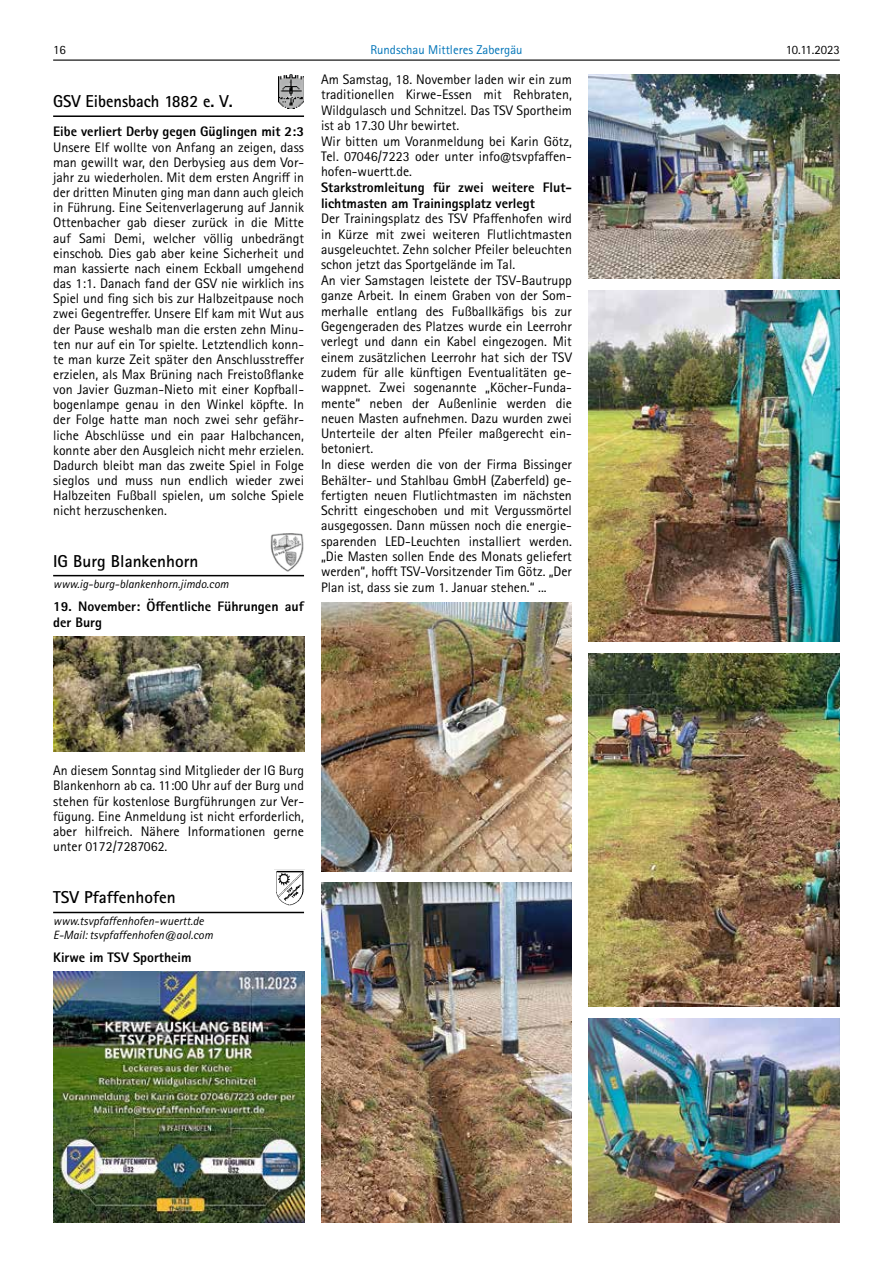
<style>
.page{position:relative;width:893px;height:1263px;background:#fff}
.page>*{position:absolute;margin:0;border:0;box-sizing:border-box;transform-origin:0 0}
.t1{font:700 17.25px "Agfa Rotis Sans Serif";color:#000}
.t2{font:700 17.25px "Agfa Rotis Sans Serif";color:#000;scale:.96 1}
.t3{font:13.8px/15.1px "Rotis Sans Serif W1 G";color:#000;text-align:justify}
.t4{font:800 13.8px/15.3px "Rotis Sans Serif W1 G";color:#000}
.t5{font:12.75px "Rotis Sans Serif W1 G";color:#0074b8}
.t6{font:12.75px "Rotis Sans Serif W1 G";letter-spacing:-.01em;color:#000}
.t7{font:italic 12px/13.5px "Agfa Rotis Sans Serif";color:#000}
</style>
<div class="page">
<hr style="left:53px;top:60px;width:787px;height:1px;background:#000">
<hr style="left:53px;top:115px;width:251px;height:2px;background:#000">
<img style="left:279px;top:75px;width:24px;height:34px">
<hr style="left:53px;top:575px;width:251px;height:1px;background:#000">
<img style="left:270px;top:534px;width:34px;height:38px">
<img style="left:53px;top:637px;width:251px;height:114px">
<hr style="left:53px;top:912px;width:251px;height:1px;background:#000">
<img style="left:276px;top:870px;width:28px;height:36px">
<img style="left:53px;top:972px;width:251px;height:250px">
<img style="left:321px;top:602px;width:251px;height:270px">
<img style="left:321px;top:882px;width:251px;height:340px">
<img style="left:589px;top:74px;width:251px;height:205px">
<img style="left:589px;top:290px;width:251px;height:352px">
<img style="left:589px;top:653px;width:251px;height:353px">
<img style="left:589px;top:1018px;width:251px;height:204px">
<p class="t6" style="left:53px;top:42px;width:14px">16</p>
<p class="t5" style="left:370px;top:42px;width:154px">Rundschau Mittleres Zabergäu</p>
<p class="t6" style="left:786px;top:42px;width:56px">10.11.2023</p>
<p class="t2" style="left:53px;top:90px;width:189px">GSV Eibensbach 1882 e. V.</p>
<p class="t4" style="left:53px;top:124px;width:252px">Eibe verliert Derby gegen Güglingen mit 2:3</p>
<p class="t3" style="left:53px;top:140px;width:252px">Unsere Elf wollte von Anfang an zeigen, dass man gewillt war, den Derbysieg aus dem Vor&shy;jahr zu wiederholen. Mit dem ersten Angriff in der dritten Minuten ging man dann auch gleich in Führung. Eine Seitenverlagerung auf Jannik Ottenbacher gab dieser zurück in die Mitte auf Sami Demi, welcher völlig unbedrängt einschob. Dies gab aber keine Sicherheit und man kassierte nach einem Eckball umgehend das 1:1. Danach fand der GSV nie wirklich ins Spiel und fing sich bis zur Halbzeitpause noch zwei Gegentreffer. Unsere Elf kam mit Wut aus der Pause weshalb man die ersten zehn Minu&shy;ten nur auf ein Tor spielte. Letztendlich konn&shy;te man kurze Zeit später den Anschlusstreffer erzielen, als Max Brüning nach Freistoßflanke von Javier Guzman-Nieto mit einer Kopfball&shy;bogenlampe genau in den Winkel köpfte. In der Folge hatte man noch zwei sehr gefähr&shy;liche Abschlüsse und ein paar Halbchancen, konnte aber den Ausgleich nicht mehr erzielen.<br>Dadurch bleibt man das zweite Spiel in Folge sieglos und muss nun endlich wieder zwei Halbzeiten Fußball spielen, um solche Spiele nicht herzuschenken.</p>
<p class="t1" style="left:53px;top:550px;width:147px">IG Burg Blankenhorn</p>
<p class="t7" style="left:53px;top:578px;width:177px">www.ig-burg-blankenhorn.jimdo.com</p>
<p class="t4" style="left:53px;top:599px;width:252px">19. November: Öffentliche Führungen auf der Burg</p>
<p class="t3" style="left:321px;top:72px;width:252px;text-align:left">Am Samstag, 18. November laden wir ein zum traditionellen Kirwe-Essen mit Rehbraten, Wildgulasch und Schnitzel. Das TSV Sportheim ist ab 17.30 Uhr bewirtet.<br>Wir bitten um Voranmeldung bei Karin Götz, Tel. 07046/7223 oder unter info@tsvpfaffen&shy;hofen-wuertt.de.</p>
<p class="t4" style="left:321px;top:180px;width:252px">Starkstromleitung für zwei weitere Flut&shy;lichtmasten am Trainingsplatz verlegt</p>
<p class="t3" style="left:321px;top:211px;width:252px;text-align:left">Der Trainingsplatz des TSV Pfaffenhofen wird in Kürze mit zwei weiteren Flutlichtmasten ausgeleuchtet. Zehn solcher Pfeiler beleuchten schon jetzt das Sportgelände im Tal.<br>An vier Samstagen leistete der TSV-Bautrupp ganze Arbeit. In einem Graben von der Som&shy;merhalle entlang des Fußballkäfigs bis zur Gegengeraden des Platzes wurde ein Leerrohr verlegt und dann ein Kabel eingezogen. Mit einem zusätzlichen Leerrohr hat sich der TSV zudem für alle künftigen Eventualitäten ge&shy;wappnet. Zwei sogenannte „Köcher-Funda&shy;mente“ neben der Außenlinie werden die neuen Masten aufnehmen. Dazu wurden zwei Unterteile der alten Pfeiler maßgerecht ein&shy;betoniert.<br>In diese werden die von der Firma Bissinger Behälter- und Stahlbau GmbH (Zaberfeld) ge&shy;fertigten neuen Flutlichtmasten im nächsten Schritt eingeschoben und mit Vergussmörtel ausgegossen. Dann müssen noch die energie&shy;sparenden LED-Leuchten installiert werden. „Die Masten sollen Ende des Monats geliefert werden“, hofft TSV-Vorsitzender Tim Götz. „Der Plan ist, dass sie zum 1. Januar stehen.“ ...</p>
<p class="t3" style="left:53px;top:763px;width:252px">An diesem Sonntag sind Mitglieder der IG Burg Blankenhorn ab ca. 11:00 Uhr auf der Burg und stehen für kostenlose Burgführungen zur Ver&shy;fügung. Eine Anmeldung ist nicht erforderlich, aber hilfreich. Nähere Informationen gerne unter 0172/7287062.</p>
<p class="t1" style="left:53px;top:887px;width:124px">TSV Pfaffenhofen</p>
<p class="t7" style="left:53px;top:914px;width:161px">www.tsvpfaffenhofen-wuertt.de<br>E-Mail: tsvpfaffenhofen@aol.com</p>
<p class="t4" style="left:53px;top:949px;width:140px">Kirwe im TSV Sportheim</p>
</div>
